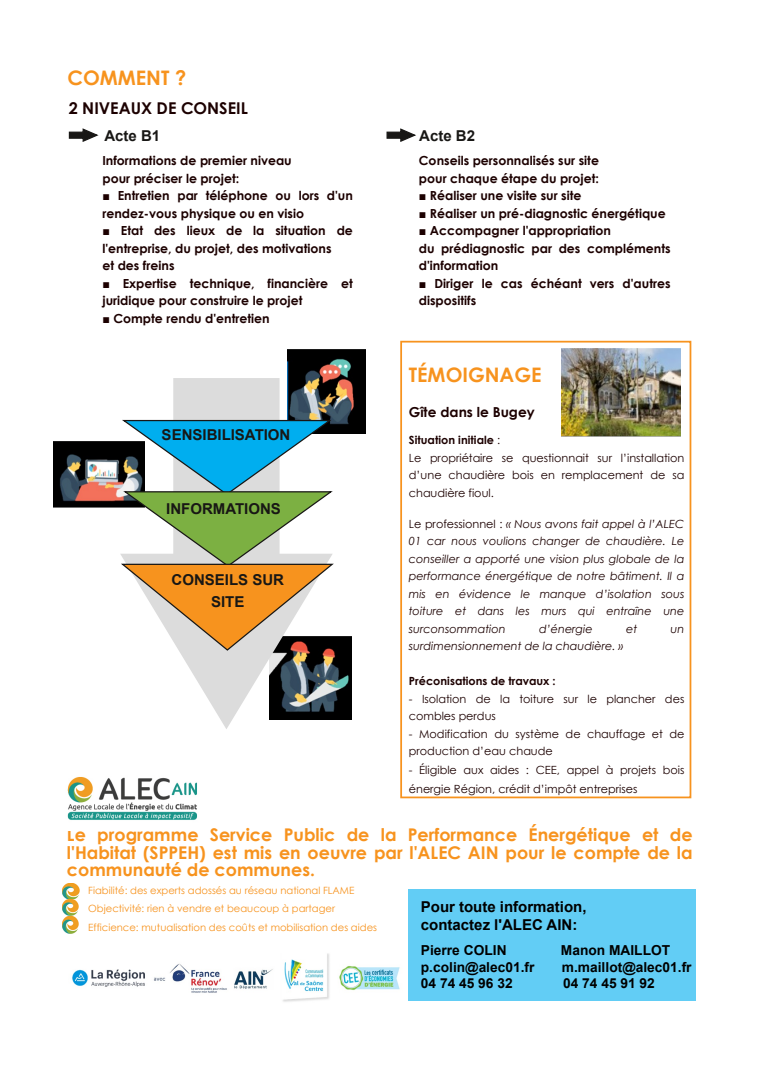
<style>
.page{position:relative;width:780px;height:1088px;background:#fff}
.page>*{position:absolute;margin:0;border:0;box-sizing:border-box;transform-origin:0 0}
.t1{font:700 20px "Century Gothic";color:#f7931e}
.t2{font:700 17.5px/17.5px "Century Gothic";letter-spacing:.005em;color:#f7931e;text-align:justify}
.t3{font:700 16.25px "Century Gothic";color:#1c0000}
.t4{font:700 15px/21.2px "Arial";color:#181715;text-align:center}
.t5{font:700 15px/18.8px "Arial";color:#000}
.t6{font:700 13.75px "Arial";color:#000}
.t7{font:700 13.75px "Century Gothic";color:#1c0000}
.t8{font:700 12.5px/17.5px "Century Gothic";color:#1c0000}
.t9{font:11.25px/17.5px "Century Gothic";color:#1c0000}
.t10{font:italic 11.25px/17.5px "Century Gothic";color:#1c0000;text-align:justify}
.t11{font:700 11.25px "Century Gothic";color:#1c0000}
.t12{font:10px/18.8px "Century Gothic";color:#f7931e}
.s1{font-weight:700}
.s2{font-style:normal}
</style>
<div class="page">
<div style="left:408px;top:889px;width:287px;height:112px;background:#62cdf5"></div>
<img style="left:54px;top:441px;width:66px;height:67px">
<img style="left:333px;top:636px;width:19px;height:83px">
<img style="left:287px;top:350px;width:78px;height:83px">
<div style="left:400px;top:341px;width:291px;height:457px;border:2px solid #f7931e"></div>
<svg style="left:120px;top:378px;width:213px;height:351px"></svg>
<img style="left:561px;top:349px;width:119px;height:87px">
<svg style="left:121px;top:419px;width:214px;height:232px"></svg>
<svg style="left:68px;top:128px;width:31px;height:14px"></svg>
<svg style="left:386px;top:128px;width:30px;height:14px"></svg>
<img style="left:67px;top:777px;width:130px;height:43px">
<img style="left:63px;top:883px;width:16px;height:32px">
<img style="left:63px;top:917px;width:16px;height:16px">
<img style="left:72px;top:953px;width:328px;height:49px">
<h1 class="t1" style="left:67px;top:65px;width:120px">COMMENT ?</h1>
<h3 class="t3" style="left:69px;top:98px;width:181px">2 NIVEAUX DE CONSEIL</h3>
<p class="t4" style="left:104px;top:125px;width:57px">Acte B1</p>
<p class="t4" style="left:419px;top:125px;width:57px">Acte B2</p>
<p class="t8" style="left:102px;top:152px;width:191px">Informations de premier niveau pour préciser le projet:</p>
<p class="t8" style="left:102px;top:187px;width:252px">■ Entretien par téléphone ou lors d'un rendez-vous physique ou en visio</p>
<p class="t8" style="left:102px;top:222px;width:252px">■ Etat des lieux de la situation de l'entreprise, du projet, des motivations<br>et des freins</p>
<p class="t8" style="left:102px;top:274px;width:252px">■ Expertise technique, financière et juridique pour construire le projet</p>
<p class="t8" style="left:102px;top:309px;width:169px">■ Compte rendu d'entretien</p>
<p class="t4" style="left:162px;top:424px;width:130px">SENSIBILISATION</p>
<p class="t4" style="left:166px;top:498px;width:116px">INFORMATIONS</p>
<p class="t4" style="left:171px;top:569px;width:114px">CONSEILS SUR<br>SITE</p>
<p class="t8" style="left:419px;top:152px;width:181px">Conseils personnalisés sur site pour chaque étape du projet:</p>
<p class="t8" style="left:419px;top:187px;width:164px">■ Réaliser une visite sur site</p>
<p class="t8" style="left:419px;top:204px;width:248px">■ Réaliser un pré-diagnostic énergétique</p>
<p class="t8" style="left:419px;top:222px;width:253px">■ Accompagner l'appropriation<br>du prédiagnostic par des compléments d'information</p>
<p class="t8" style="left:419px;top:274px;width:253px">■ Diriger le cas échéant vers d'autres dispositifs</p>
<h1 class="t1" style="left:409px;top:361px;width:134px">TÉMOIGNAGE</h1>
<p class="t7" style="left:409px;top:403px;width:127px">Gîte dans le Bugey</p>
<p class="t9" style="left:409px;top:431px;width:277px"><span class="s1">Situation initiale</span> :<br>Le propriétaire se questionnait sur l’installation d’une chaudière bois en remplacement de sa chaudière fioul.</p>
<p class="t10" style="left:409px;top:515px;width:277px"><span class="s2">Le professionnel :</span> « Nous avons fait appel à l’ALEC 01 car nous voulions changer de chaudière. Le conseiller a apporté une vision plus globale de la performance énergétique de notre bâtiment. Il a mis en évidence le manque d’isolation sous toiture et dans les murs qui entraîne une surconsommation</p>
<p class="t10" style="left:539px;top:620px;width:55px">d’énergie</p>
<p class="t10" style="left:626px;top:620px;width:13px">et</p>
<p class="t10" style="left:670px;top:620px;width:15px">un</p>
<p class="t10" style="left:409px;top:637px;width:216px">surdimensionnement de la chaudière. »</p>
<p class="t11" style="left:409px;top:674px;width:148px">Préconisations de travaux :</p>
<p class="t9" style="left:409px;top:690px;width:277px">- Isolation de la toiture sur le plancher des combles perdus</p>
<p class="t9" style="left:409px;top:725px;width:277px">- Modification du système de chauffage et de production d’eau chaude</p>
<p class="t9" style="left:409px;top:760px;width:277px;line-height:18.8px">- Éligible aux aides : CEE, appel à projets bois énergie Région, crédit d’impôt entreprises</p>
<h2 class="t2" style="left:67px;top:826px;width:627px">Le programme Service Public de la Performance Énergétique et de l'Habitat (SPPEH) est mis en oeuvre par l'ALEC AIN pour le compte de la communauté de communes.</h2>
<p class="t12" style="left:88px;top:880px;width:290px">Fiabilité: des experts adossés au réseau national FLAME<br>Objectivité: rien à vendre et beaucoup à partager<br>Efficience: mutualisation des coûts et mobilisation des aides</p>
<p class="t5" style="left:421px;top:897px;width:167px">Pour toute information, contactez l'ALEC AIN:</p>
<p class="t6" style="left:421px;top:943px;width:87px">Pierre COLIN</p>
<p class="t6" style="left:561px;top:943px;width:111px">Manon MAILLOT</p>
<p class="t6" style="left:421px;top:959px;width:115px">p.colin@alec01.fr</p>
<p class="t6" style="left:561px;top:959px;width:131px">m.maillot@alec01.fr</p>
<p class="t6" style="left:421px;top:975px;width:93px">04 74 45 96 32</p>
<p class="t6" style="left:563px;top:975px;width:93px">04 74 45 91 92</p>
</div>
